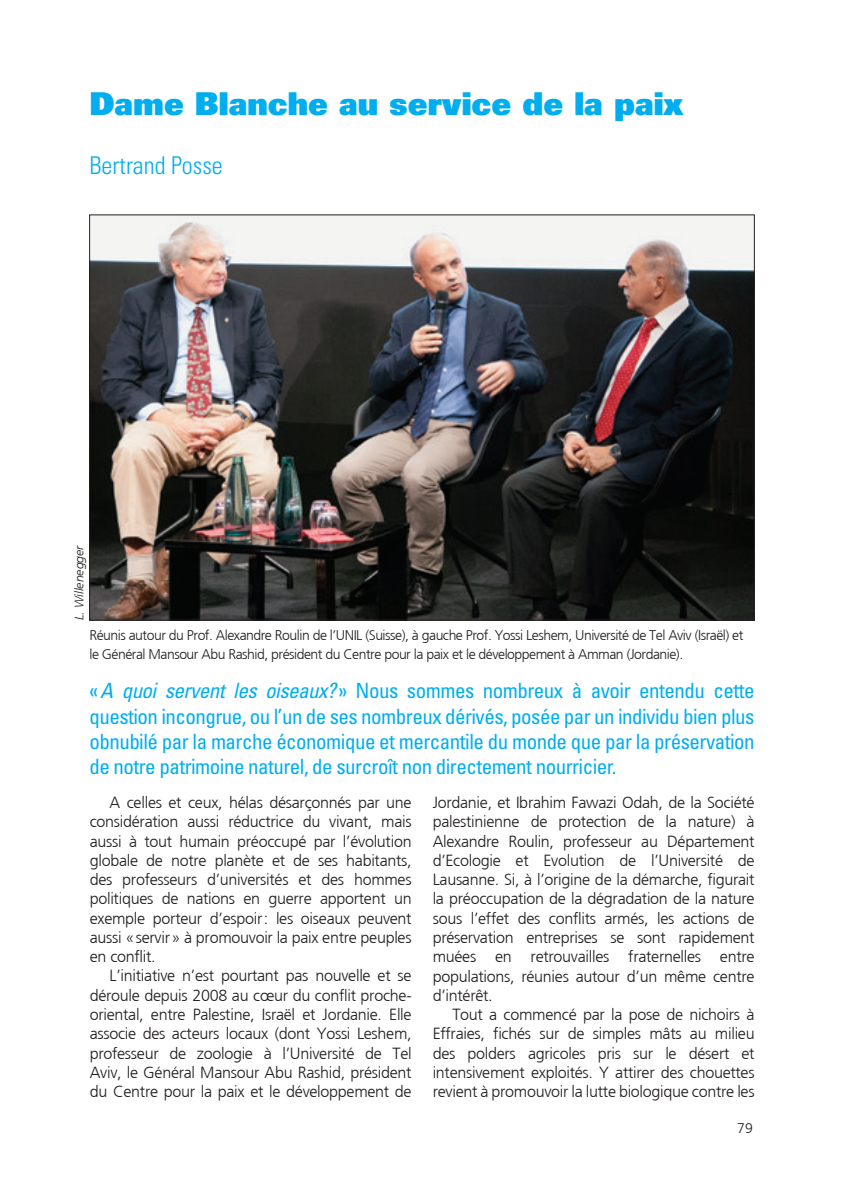
<style>
.page{position:relative;width:844px;height:1191px;background:#fff}
.page>*{position:absolute;margin:0;border:0;box-sizing:border-box;transform-origin:0 0}
.t1{font:900 31.5px "Univers";color:#00aeef}
.t2{font:300 condensed 24.5px "Univers";color:#00aeef}
.t3{font:condensed 21px/25.2px "Univers";letter-spacing:-.025em;color:#00aeef;text-align:justify}
.t4{font:300 16.1px/19.2px "Frutiger";letter-spacing:-.02em;color:#231f20;text-align:justify}
.t5{font:300 14px/18.4px "Frutiger";letter-spacing:-.035em;color:#231f20}
.t6{font:300 14px "Frutiger";color:#231f20}
.t7{font:italic 300 12.25px "Frutiger";color:#231f20}
.s1{font-style:italic}
</style>
<div class="page">
<img style="left:91px;top:217px;width:661px;height:401px">
<h1 class="t1" style="left:89px;top:83px;width:595px">Dame Blanche au service de la paix</h1>
<h2 class="t2" style="left:89px;top:150px;width:135px">Bertrand Posse</h2>
<p class="t7" style="left:72px;top:620px;width:77px;rotate:-90deg">L. Willenegger</p>
<p class="t5" style="left:89px;top:626px;width:655px">Réunis autour du Prof. Alexandre Roulin de l’UNIL (Suisse), à gauche Prof. Yossi Leshem, Université de Tel Aviv (Israël) et le Général Mansour Abu Rashid, président du Centre pour la paix et le développement à Amman (Jordanie).</p>
<p class="t3" style="left:89px;top:678px;width:666px">«<span class="s1">A quoi servent les oiseaux?</span>» Nous sommes nombreux à avoir entendu cette question incongrue, ou l’un de ses nombreux dérivés, posée par un individu bien plus obnubilé par la marche économique et mercantile du monde que par la préservation de notre patrimoine naturel, de surcroît non directement nourricier.</p>
<p class="t4" style="left:90px;top:793px;width:323px;text-indent:20px">A celles et ceux, hélas désarçonnés par une considération aussi réductrice du vivant, mais aussi à tout humain préoccupé par l’évolution globale de notre planète et de ses habitants, des professeurs d’universités et des hommes politiques de nations en guerre apportent un exemple porteur d’espoir: les oiseaux peuvent aussi «servir» à promouvoir la paix entre peuples en conflit.</p>
<p class="t4" style="left:90px;top:966px;width:323px;text-indent:20px">L’initiative n’est pourtant pas nouvelle et se déroule depuis 2008 au cœur du conflit proche&shy;oriental, entre Palestine, Israël et Jordanie. Elle associe des acteurs locaux (dont Yossi Leshem, professeur de zoologie à l’Université de Tel Aviv, le Général Mansour Abu Rashid, président du Centre pour la paix et le développement de</p>
<p class="t4" style="left:432px;top:793px;width:323px">Jordanie, et Ibrahim Fawazi Odah, de la Société palestinienne de protection de la nature) à Alexandre Roulin, professeur au Département d’Ecologie et Evolution de l’Université de Lausanne. Si, à l’origine de la démarche, figurait la préoccupation de la dégradation de la nature sous l’effet des conflits armés, les actions de préservation entreprises se sont rapidement muées en retrouvailles fraternelles entre populations, réunies autour d’un même centre d’intérêt.</p>
<p class="t4" style="left:432px;top:1004px;width:323px;text-indent:20px">Tout a commencé par la pose de nichoirs à Effraies, fichés sur de simples mâts au milieu des polders agricoles pris sur le désert et intensivement exploités. Y attirer des chouettes revient à promouvoir la lutte biologique contre les</p>
<p class="t6" style="left:737px;top:1120px;width:17px">79</p>
</div>
